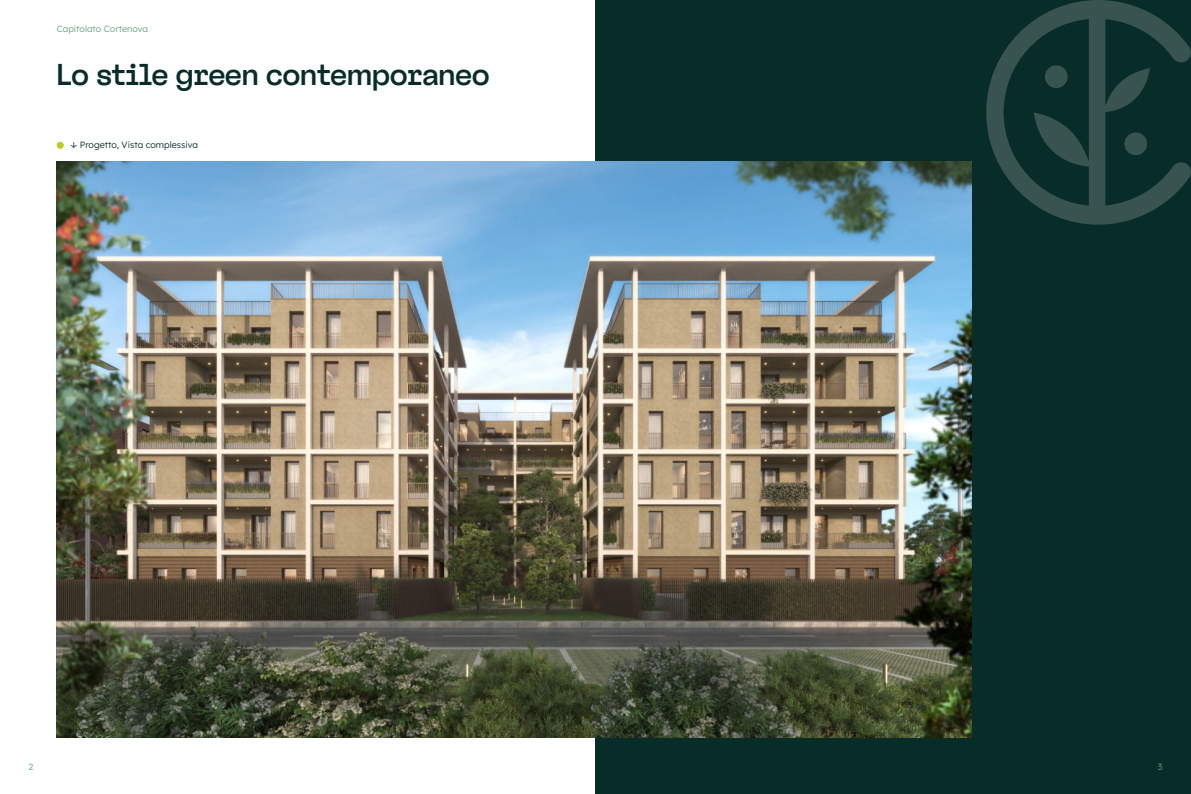
<style>
.page{position:relative;width:1191px;height:794px;background:#fff}
.page>*{position:absolute;margin:0;border:0;box-sizing:border-box;transform-origin:0 0}
.t1{font:30px "Nagel VF";color:#082d29}
.t2{font:300 9px "Lexend";color:#082d29}
.t3{font:300 9px "Lexend";color:#66a285}
.s1{font-family:"Work Sans";font-weight:400}
</style>
<div class="page">
<div style="left:595px;top:0;width:596px;height:794px;background:#082d29"></div>
<svg style="left:986px;top:0;width:205px;height:225px"></svg>
<div style="left:1124px;top:132px;width:23px;height:23px;background:#385350;border-radius:50%"></div>
<div style="left:1045px;top:65px;width:22px;height:23px;background:#385350;border-radius:50%"></div>
<img style="left:57px;top:162px;width:915px;height:575px">
<div style="left:57px;top:142px;width:7px;height:7px;background:#bdcb24;border-radius:50%"></div>
<p class="t3" style="left:57px;top:25px;width:93px">Capitolato Cortenova</p>
<h1 class="t1" style="left:57px;top:60px;width:434px">Lo stile green contemporaneo</h1>
<p class="t2" style="left:71px;top:138px;width:129px"><span class="s1">↓</span> Progetto, Vista complessiva</p>
<p class="t3" style="left:28px;top:763px;width:6px">2</p>
<p class="t3" style="left:1157px;top:763px;width:6px">3</p>
</div>
